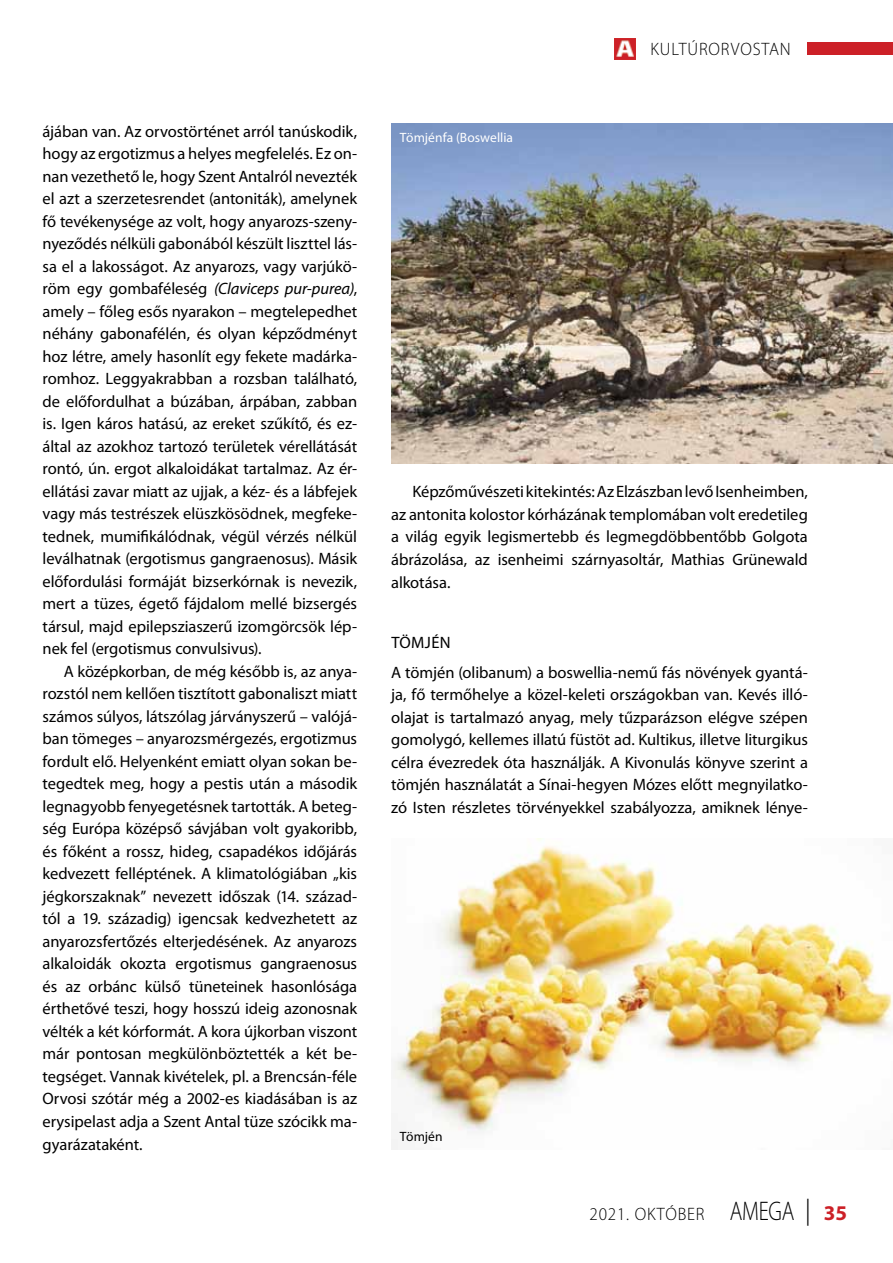
<style>
.page{position:relative;width:893px;height:1263px;background:#fff}
.page>*{position:absolute;margin:0;border:0;box-sizing:border-box;transform-origin:0 0}
.t1{font:300 18px "Myriad Pro";letter-spacing:.05em;color:#000;scale:.95 1}
.t2{font:16.5px/22.5px "Myriad Pro";letter-spacing:-.005em;color:#000;text-align:justify}
.t3{font:13.5px "Myriad Pro";color:#fff}
.t4{font:13.5px "Myriad Pro";letter-spacing:.005em;color:#000}
.s1{font-style:italic}
.s2{font-size:27px}
.s3{font-size:27px;color:#000101}
.s4{font-weight:700;font-size:21px;color:#cc2027}
</style>
<div class="page">
<div style="left:808px;top:43px;width:85px;height:12px;background:#cc2027"></div>
<img style="left:614px;top:38px;width:22px;height:22px">
<img style="left:391px;top:839px;width:501px;height:310px">
<img style="left:391px;top:123px;width:502px;height:340px">
<p class="t2" style="left:43px;top:120px;width:316px">ájában van. Az orvostörténet arról tanúskodik, hogy az ergotizmus a helyes megfelelés. Ez on&shy;nan vezethető le, hogy Szent Antalról nevezték el azt a szerzetesrendet (antoniták), amelynek fő tevékenysége az volt, hogy anyarozs-szen - nyeződés nélküli gabonából készült liszttel lás&shy;sa el a lakosságot. Az anyarozs, vagy varjúkö&shy;röm egy gombaféleség <span class="s1">(Claviceps pur-purea)</span>, amely – főleg esős nyarakon – megtelepedhet néhány gabonafélén, és olyan képződményt hoz létre, amely hasonlít egy fekete madárka&shy;romhoz. Leggyakrabban a rozsban található, de előfordulhat a búzában, árpában, zabban is. I gen káros hatású, az ereket szűkítő, és ez&shy;által az azokhoz tartozó területek vérellátását rontó, ún. ergot alkaloidákat tartalmaz. Az ér&shy;ellátási zavar miatt az ujjak, a kéz- és a lábfejek vagy más testrészek elüszkösödnek, megfeke&shy;tednek, mumifikálódnak, végül vérzés nélkül leválhatnak (ergotismus gangraenosus). Másik előfordulási formáját bizserkórnak is nevezik, mert a tüzes, égető fájdalom mellé bizsergés társul, majd epilepsziaszerű izomgörcsök lép&shy;nek fel (ergotismus convulsivus).</p>
<p class="t2" style="left:43px;top:660px;width:316px;text-indent:21px">A középkorban, de még később is, az anya&shy;rozstól nem kellően tisztított gabonaliszt miatt számos súlyos, látszólag járványszerű – valójá&shy;ban tömeges – anyarozsmérgezés, ergotizmus fordult elő. Helyenként emiatt olyan sokan be&shy;tegedtek meg, hogy a pestis után a második legnagyobb fenyegetésnek tartották. A beteg&shy;ség Európa középső sávjában volt gyakoribb, és főként a rossz, hideg, csapadékos időjárás kedvezett felléptének. A klimatológiában „kis jégkorszaknak” nevezett időszak (14. század&shy;tól a 19. századig) igencsak kedvezhetett az anyarozsfertőzés elterjedésének. Az anyarozs alkaloidák okozta ergotismus gangraenosus és az orbánc külső tüneteinek hasonlósága érthetővé teszi, hogy hosszú ideig azonosnak vélték a két kórformát. A kora újkorban viszont már pontosan megkülönböztették a két be&shy;tegséget. Vannak kivételek, pl. a Brencsán-féle Orvosi szótár még a 2002-es kiadásában is az erysipelast adja a Szent Antal tüze szócikk ma&shy;gyarázataként.</p>
<p class="t3" style="left:400px;top:129px;width:115px">Tömjénfa (Boswellia</p>
<p class="t1" style="left:651px;top:39px;width:149px">KULTÚRORVOSTAN</p>
<p class="t2" style="left:391px;top:480px;width:418px;text-indent:21px">Képzőművészeti kitekintés: Az Elzászban levő Isenheimben, az antonita kolostor kórházának templomában volt eredetileg a világ egyik legismertebb és legmegdöbbentőbb Golgota ábrázolása, az isenheimi szárnyasoltár, Mathias Grünewald alkotása.</p>
<p class="t2" style="left:391px;top:627px;width:418px;line-height:30px;text-indent:40px">én<br>A tömjén (olibanum) a boswellia-nemű fás növények gyantá-</p>
<p class="t2" style="left:391px;top:683px;width:418px">ja, fő termőhelye a közel-keleti országokban van. Kevés illó&shy;olajat is tartalmazó anyag, mely tűzparázson elégve szépen gomolygó, kellemes illatú füstöt ad. Kultikus, illetve liturgikus célra évezredek óta használják. A Kivonulás könyve szerint a tömjén használatát a Sínai-hegyen Mózes előtt megnyilatko&shy;zó Isten részletes törvényekkel szabályozza, amiknek lénye-</p>
<p class="t2" style="left:391px;top:630px;width:11px">Tömj</p>
<p class="t4" style="left:400px;top:1128px;width:44px">Tömjén</p>
<p class="t1" style="left:589px;top:1204px;width:272px">2021. OKTÓBER <span class="s2">AMEGA</span> <span class="s3">|</span> <span class="s4">35</span></p>
</div>
